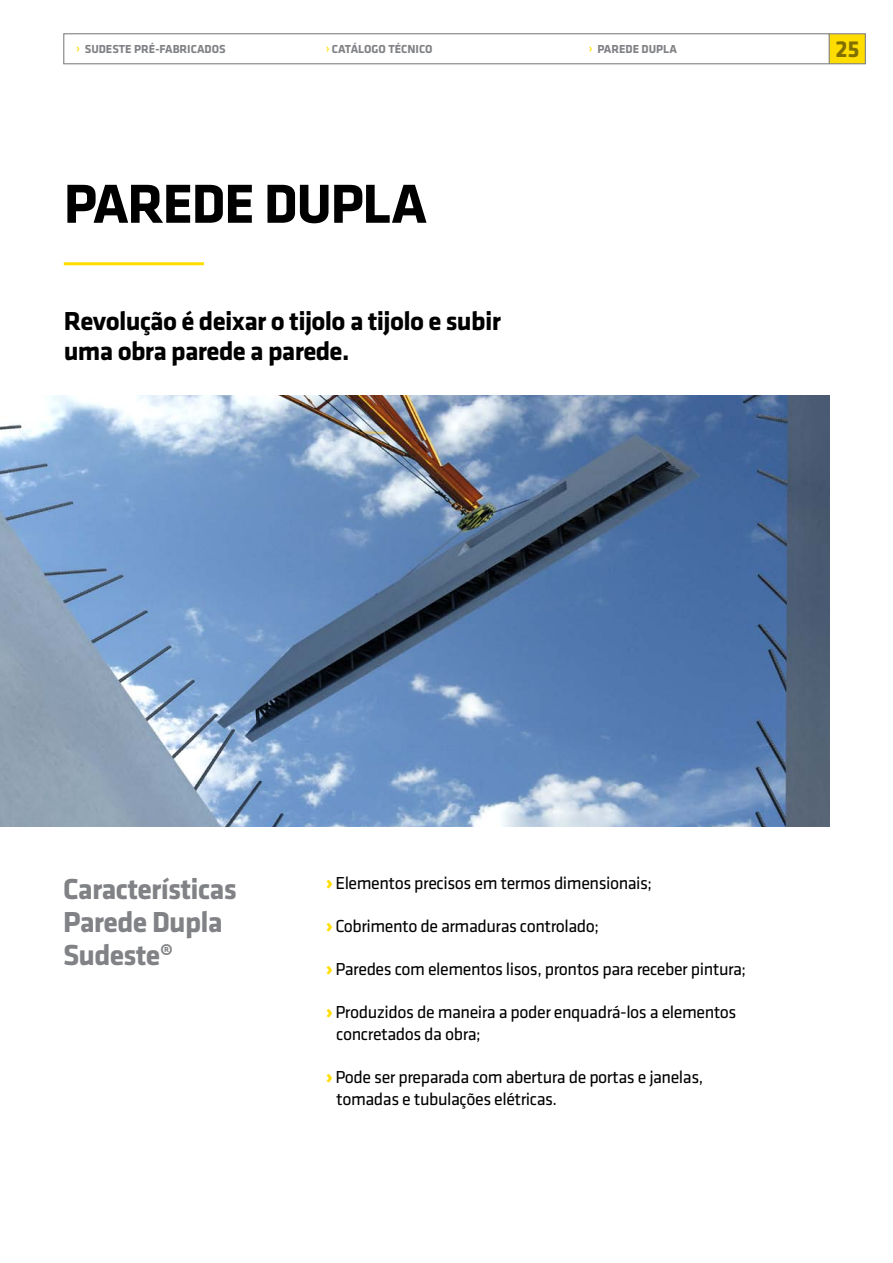
<style>
.page{position:relative;width:893px;height:1263px;background:#fff}
.page>*{position:absolute;margin:0;border:0;box-sizing:border-box;transform-origin:0 0}
.t1{font:700 57px "Klavika";letter-spacing:-.025em;color:#000}
.t2{font:700 30px/33px "Klavika";letter-spacing:-.025em;color:#808285}
.t3{font:700 27px/30.6px "Klavika";letter-spacing:-.025em;color:#000}
.t4{font:700 24px "Klavika";color:#817000}
.t5{font:18px/21.6px "Klavika";letter-spacing:-.025em;color:#000}
.t6{font:700 12px "Klavika";color:#808285}
.s1{font-family:"Myriad Pro";color:#fd0}
.s2{font-family:"Gotham";font-weight:900;color:#fd0}
</style>
<div class="page">
<div style="left:63px;top:33px;width:767px;height:32px;border:1px solid #808285"></div>
<svg style="left:828px;top:33px;width:38px;height:32px"></svg>
<img style="left:0;top:395px;width:829px;height:431px">
<hr style="left:64px;top:262px;width:140px;height:3px;background:#fd0">
<p class="t6" style="left:77px;top:42px;width:151px"><span class="s1">›</span> SUDESTE PRÉ-FABRICADOS</p>
<p class="t6" style="left:326px;top:42px;width:108px"><span class="s1">›</span> CATÁLOGO TÉCNICO</p>
<h3 class="t4" style="left:835px;top:36px;width:26px">25</h3>
<p class="t6" style="left:589px;top:42px;width:90px"><span class="s1">›</span> PAREDE DUPLA</p>
<h1 class="t1" style="left:64px;top:173px;width:365px">PAREDE DUPLA</h1>
<h3 class="t3" style="left:64px;top:306px;width:439px">Revolução é deixar o tijolo a tijolo e subir uma obra parede a parede.</h3>
<h2 class="t2" style="left:63px;top:873px;width:175px">Características<br>Parede Dupla<br>Sudeste®</h2>
<p class="t5" style="left:326px;top:872px;width:328px"><span class="s2">›</span> Elementos precisos em termos dimensionais;</p>
<p class="t5" style="left:326px;top:915px;width:275px"><span class="s2">›</span> Cobrimento de armaduras controlado;</p>
<p class="t5" style="left:326px;top:959px;width:422px"><span class="s2">›</span> Paredes com elementos lisos, prontos para receber pintura;</p>
<p class="t5" style="left:336px;top:1002px;width:402px;text-indent:-10px"><span class="s2">›</span> Produzidos de maneira a poder enquadrá-los a elementos concretados da obra;</p>
<p class="t5" style="left:336px;top:1067px;width:369px;text-indent:-10px"><span class="s2">›</span> Pode ser preparada com abertura de portas e janelas, tomadas e tubulações elétricas.</p>
</div>
